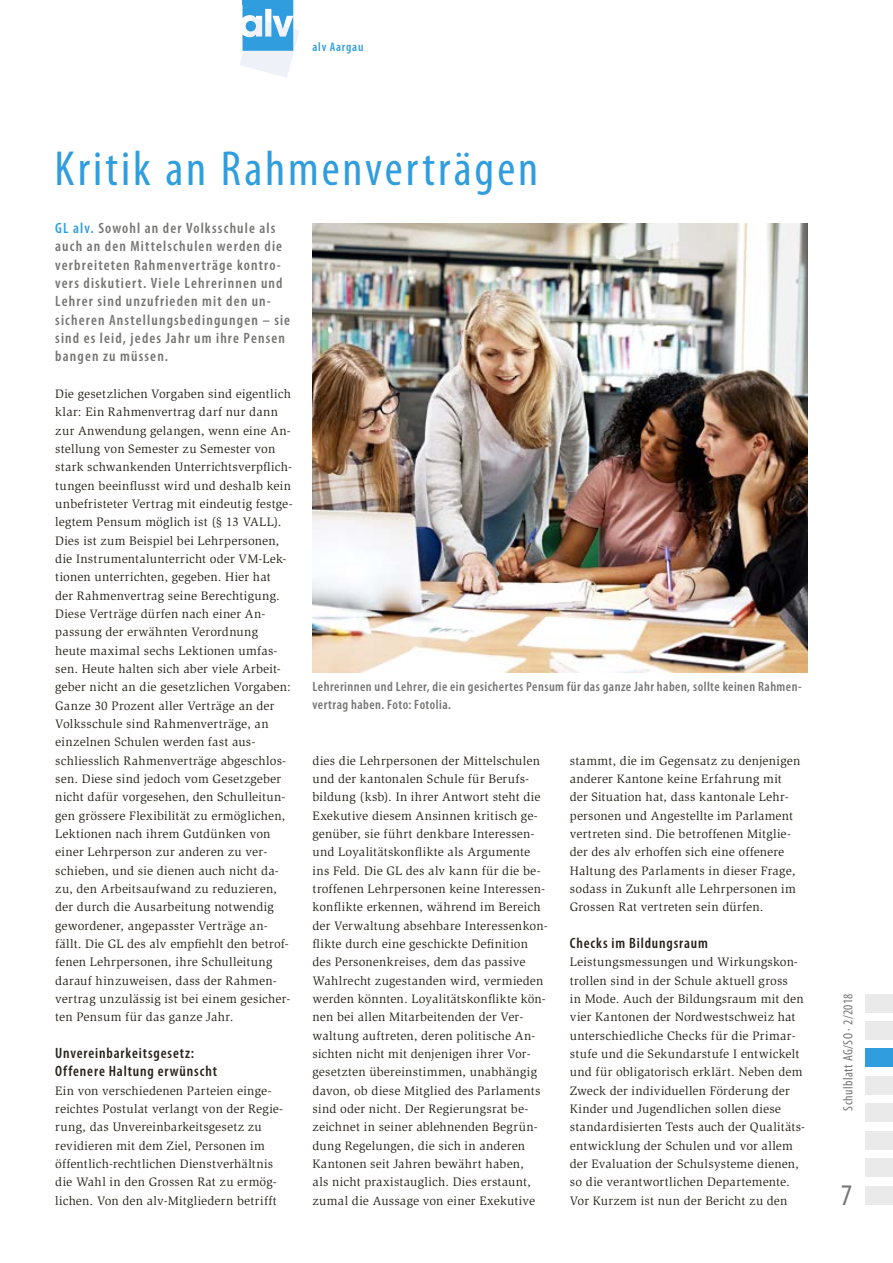
<style>
.page{position:relative;width:893px;height:1263px;background:#fff}
.page>*{position:absolute;margin:0;border:0;box-sizing:border-box;transform-origin:0 0}
.t1{font:condensed 49.5px "Myriad Pro";letter-spacing:.06em;color:#309dde}
.t2{font:condensed 30px "Myriad Pro";color:#757574}
.t3{font:600 condensed 15px/18.3px "Myriad Pro";letter-spacing:.075em;color:#757574}
.t4{font:600 condensed 15px/18.3px "Myriad Pro";letter-spacing:.055em;color:#27231c}
.t5{font:600 condensed 13.5px/18px "Myriad Pro";letter-spacing:.035em;color:#757574}
.t6{font:condensed 13.5px "Myriad Pro";letter-spacing:.03em;color:#757574}
.t7{font:12.6px/18.3px "Slimbach Std";letter-spacing:.015em;color:#27231c}
.t8{font:600 condensed 12.6px "Myriad Pro";letter-spacing:.06em;color:#309dde}
.s1{color:#309dde}
</style>
<div class="page">
<div style="left:865px;top:1021px;width:28px;height:18px;background:#eaeaea"></div>
<div style="left:865px;top:994px;width:28px;height:18px;background:#eaeaea"></div>
<div style="left:865px;top:1076px;width:28px;height:18px;background:#eaeaea"></div>
<div style="left:865px;top:1103px;width:28px;height:19px;background:#eaeaea"></div>
<div style="left:865px;top:1131px;width:28px;height:18px;background:#eaeaea"></div>
<div style="left:865px;top:1186px;width:28px;height:18px;background:#eaeaea"></div>
<div style="left:865px;top:1158px;width:28px;height:19px;background:#eaeaea"></div>
<div style="left:865px;top:1048px;width:28px;height:19px;background:#309dde"></div>
<svg style="left:240px;top:0;width:59px;height:77px"></svg>
<img style="left:313px;top:224px;width:495px;height:449px">
<p class="t8" style="left:313px;top:39px;width:52px">alv Aargau</p>
<h1 class="t1" style="left:54px;top:138px;width:485px">Kritik an Rahmenverträgen</h1>
<p class="t3" style="left:55px;top:219px;width:236px"><span class="s1">GL alv.</span> Sowohl an der Volksschule als auch an den Mittelschulen werden die verbreiteten Rahmenverträge kontro&shy;vers diskutiert. Viele Lehrerinnen und Lehrer sind unzufrieden mit den un&shy;sicheren Anstellungsbedingungen – sie sind es leid, jedes Jahr um ihre Pensen bangen zu müssen.</p>
<p class="t7" style="left:55px;top:385px;width:239px">Die gesetzlichen Vorgaben sind eigentlich klar: Ein Rahmenvertrag darf nur dann zur Anwendung gelangen, wenn eine An&shy;stellung von Semester zu Semester von stark schwankenden Unterrichtsverpflich&shy;tungen beeinflusst wird und deshalb kein unbefristeter Vertrag mit eindeutig festge&shy;legtem Pensum möglich ist (§ 13 VALL).<br>Dies ist zum Beispiel bei Lehrpersonen, die Instrumentalunterricht oder VM-Lek&shy;tionen unterrichten, gegeben. Hier hat<br>der Rahmenvertrag seine Berechtigung.<br>Diese Verträge dürfen nach einer An&shy;passung der erwähnten Verordnung<br>heute maximal sechs Lektionen umfas&shy;sen. Heute halten sich aber viele Arbeit&shy;geber nicht an die gesetzlichen Vorgaben:<br>Ganze 30 Prozent aller Verträge an der Volksschule sind Rahmenverträge, an einzelnen Schulen werden fast aus&shy;schliesslich Rahmenverträge abgeschlos&shy;sen. Diese sind jedoch vom Gesetzgeber nicht dafür vorgesehen, den Schulleitun&shy;gen grössere Flexibilität zu ermöglichen, Lektionen nach ihrem Gutdünken von einer Lehrperson zur anderen zu ver&shy;schieben, und sie dienen auch nicht da&shy;zu, den Arbeitsaufwand zu reduzieren, der durch die Ausarbeitung notwendig gewordener, angepasster Verträge an&shy;fällt. Die GL des alv empfiehlt den betrof&shy;fenen Lehrpersonen, ihre Schulleitung darauf hinzuweisen, dass der Rahmen&shy;vertrag unzulässig ist bei einem gesicher&shy;ten Pensum für das ganze Jahr.</p>
<p class="t4" style="left:55px;top:1043px;width:163px">Unvereinbarkeitsgesetz:<br>Offenere Haltung erwünscht</p>
<p class="t7" style="left:55px;top:1081px;width:229px">Ein von verschiedenen Parteien einge&shy;reichtes Postulat verlangt von der Regie&shy;rung, das Unvereinbarkeitsgesetz zu revidieren mit dem Ziel, Personen im öffentlich-rechtlichen Dienstverhältnis die Wahl in den Grossen Rat zu ermög&shy;lichen. Von den alv-Mitgliedern betrifft</p>
<p class="t5" style="left:313px;top:677px;width:491px">Lehrerinnen und Lehrer, die ein gesichertes Pensum für das ganze Jahr haben, sollte keinen Rahmen&shy;vertrag haben. Foto: Fotolia.</p>
<p class="t7" style="left:313px;top:751px;width:237px">dies die Lehrpersonen der Mittelschulen und der kantonalen Schule für Berufs&shy;bildung (ksb). In ihrer Antwort steht die Exekutive diesem Ansinnen kritisch ge&shy;genüber, sie führt denkbare Interessen&shy;und Loyalitätskonflikte als Argumente ins Feld. Die GL des alv kann für die be&shy;troffenen Lehrpersonen keine Interessen&shy;konflikte erkennen, während im Bereich der Verwaltung absehbare Interessenkon&shy;flikte durch eine geschickte Definition des Personenkreises, dem das passive Wahlrecht zugestanden wird, vermieden werden könnten. Loyalitätskonflikte kön&shy;nen bei allen Mitarbeitenden der Ver&shy;waltung auftreten, deren politische An&shy;sichten nicht mit denjenigen ihrer Vor&shy;gesetzten übereinstimmen, unabhängig davon, ob diese Mitglied des Parlaments sind oder nicht. Der Regierungsrat be&shy;zeichnet in seiner ablehnenden Begrün&shy;dung Regelungen, die sich in anderen Kantonen seit Jahren bewährt haben,<br>als nicht praxistauglich. Dies erstaunt, zumal die Aussage von einer Exekutive</p>
<p class="t7" style="left:570px;top:751px;width:232px">stammt, die im Gegensatz zu denjenigen anderer Kantone keine Erfahrung mit der Situation hat, dass kantonale Lehr&shy;personen und Angestellte im Parlament vertreten sind. Die betroffenen Mitglie&shy;der des alv erhoffen sich eine offenere Haltung des Parlaments in dieser Frage, sodass in Zukunft alle Lehrpersonen im Grossen Rat vertreten sein dürfen.</p>
<p class="t4" style="left:570px;top:933px;width:140px">Checks im Bildungsraum</p>
<p class="t7" style="left:570px;top:953px;width:237px">Leistungsmessungen und Wirkungskon&shy;trollen sind in der Schule aktuell gross<br>in Mode. Auch der Bildungsraum mit den vier Kantonen der Nordwestschweiz hat unterschiedliche Checks für die Primar&shy;stufe und die Sekundarstufe I entwickelt und für obligatorisch erklärt. Neben dem Zweck der individuellen Förderung der Kinder und Jugendlichen sollen diese standardisierten Tests auch der Qualitäts&shy;entwicklung der Schulen und vor allem der Evaluation der Schulsysteme dienen, so die verantwortlichen Departemente.<br>Vor Kurzem ist nun der Bericht zu den</p>
<p class="t6" style="left:840px;top:1110px;width:118px;rotate:-90deg">Schulblatt AG/SO · 2/2018</p>
<h2 class="t2" style="left:841px;top:1176px;width:13px">7</h2>
</div>
